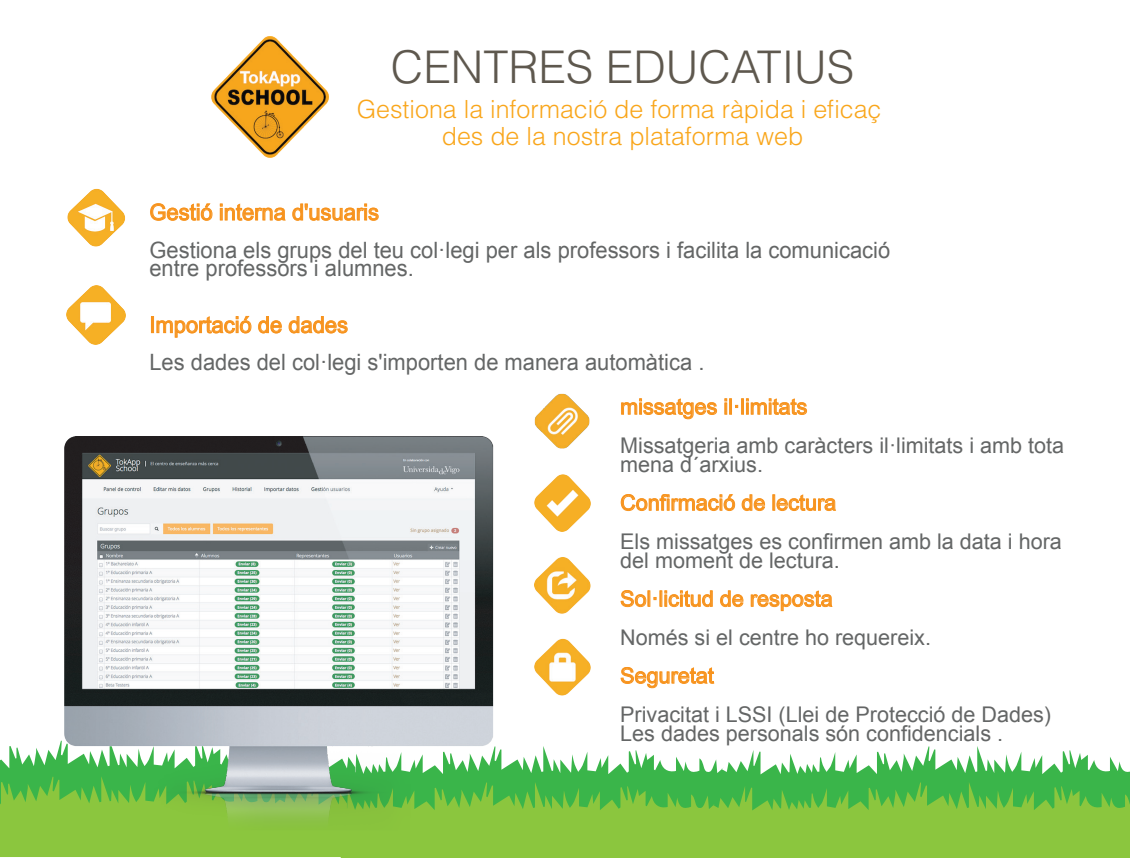
<style>
.page{position:relative;width:1130px;height:858px;background:#fff}
.page>*{position:absolute;margin:0;border:0;box-sizing:border-box;transform-origin:0 0}
.t1{font:300 45px "Helvetica LT Std";color:#5e584e}
.t2{font:300 25px/27.5px "Helvetica LT Std";color:#f9a61b;text-align:center}
.t3{font:22.5px/18.8px "Arial";color:#646666}
.t4{font:22.5px "Arial";color:#f7931d}
.t5{font:21.62px/19.2px "Arial";color:#646666}
.t6{font:21.62px "Arial";color:#f7931d}
</style>
<div class="page">
<img style="left:212px;top:37px;width:117px;height:121px">
<svg style="left:0;top:740px;width:1130px;height:118px"></svg>
<img style="left:62px;top:436px;width:432px;height:395px">
<img style="left:67px;top:189px;width:58px;height:58px">
<img style="left:67px;top:286px;width:58px;height:58px">
<svg style="left:150px;top:203px;width:63px;height:18px"></svg>
<svg style="left:220px;top:203px;width:66px;height:18px"></svg>
<svg style="left:292px;top:203px;width:87px;height:18px"></svg>
<div style="left:151px;top:316px;width:3px;height:17px;border:1px solid #f7931d"></div>
<svg style="left:156px;top:316px;width:96px;height:22px"></svg>
<svg style="left:258px;top:316px;width:24px;height:17px"></svg>
<svg style="left:288px;top:316px;width:60px;height:17px"></svg>
<img style="left:534px;top:393px;width:56px;height:55px">
<img style="left:534px;top:475px;width:57px;height:56px">
<img style="left:534px;top:557px;width:57px;height:57px">
<img style="left:534px;top:638px;width:57px;height:57px">
<svg style="left:621px;top:398px;width:96px;height:21px"></svg>
<svg style="left:725px;top:398px;width:2px;height:16px"></svg>
<div style="left:729px;top:398px;width:3px;height:16px;border:1px solid #f7931d"></div>
<div style="left:741px;top:398px;width:3px;height:16px;border:1px solid #f7931d"></div>
<svg style="left:746px;top:398px;width:61px;height:17px"></svg>
<svg style="left:621px;top:494px;width:114px;height:17px"></svg>
<svg style="left:742px;top:494px;width:23px;height:17px"></svg>
<svg style="left:773px;top:494px;width:63px;height:17px"></svg>
<svg style="left:621px;top:590px;width:92px;height:17px"></svg>
<svg style="left:720px;top:590px;width:24px;height:17px"></svg>
<svg style="left:751px;top:590px;width:82px;height:21px"></svg>
<svg style="left:621px;top:667px;width:93px;height:21px"></svg>
<h1 class="t1" style="left:391px;top:39px;width:465px">CENTRES EDUCATIUS</h1>
<p class="t2" style="left:357px;top:95px;width:526px">Gestiona la informació de forma ràpida i eficaç des de la nostra plataforma web</p>
<p class="t4" style="left:149px;top:197px;width:231px">Gestió interna d'usuaris</p>
<p class="t3" style="left:149px;top:240px;width:742px">Gestiona els grups del teu col·legi per als professors i facilita la comunicació entre professors i alumnes.</p>
<p class="t4" style="left:149px;top:310px;width:200px">Importació de dades</p>
<p class="t3" style="left:149px;top:353px;width:556px">Les dades del col·legi s'importen de manera automàtica .</p>
<p class="t6" style="left:620px;top:392px;width:189px">missatges il·limitats</p>
<p class="t5" style="left:620px;top:435px;width:446px">Missatgeria amb caràcters il·limitats i amb tota mena d´arxius.</p>
<p class="t6" style="left:620px;top:488px;width:218px">Confirmació de lectura</p>
<p class="t5" style="left:620px;top:531px;width:443px">Els missatges es confirmen amb la data i hora del moment de lectura.</p>
<p class="t6" style="left:620px;top:584px;width:214px">Sol·licitud de resposta</p>
<p class="t5" style="left:620px;top:627px;width:312px">Només si el centre ho requereix.</p>
<p class="t6" style="left:620px;top:661px;width:95px">Seguretat</p>
<p class="t5" style="left:620px;top:704px;width:432px">Privacitat i LSSI (Llei de Protecció de Dades)<br>Les dades personals són confidencials .</p>
</div>
